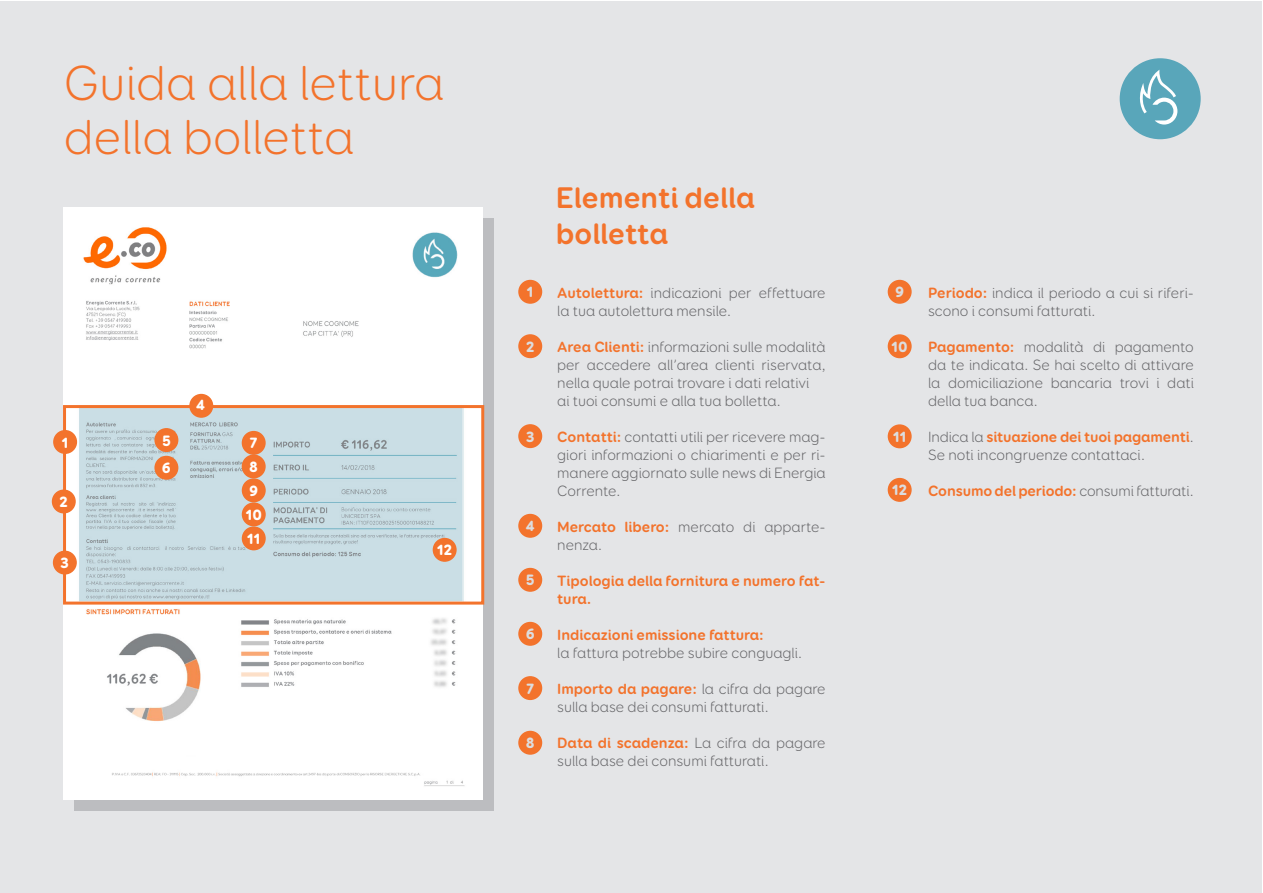
<style>
.page{position:relative;width:1263px;height:893px;background:#fff}
.page>*{position:absolute;margin:0;border:0;box-sizing:border-box;transform-origin:0 0}
.t1{font:300 49.5px/54px "Booster Next FY";color:#f3732c}
.t2{font:700 30px "Booster Next FY";color:#f3732c}
.t3{font:300 15px/18px "Booster Next FY";color:#636366}
.t4{font:700 15px/18px "Booster Next FY";color:#f3732c}
.t5{font:900 15px "Booster Next FY";color:#dcdddf}
.t6{font:900 15px "Booster Next FY";color:#fff}
.s1{font-weight:700;color:#f3732c}
.s2{font-weight:300;color:#636366}
</style>
<div class="page">
<div style="left:1px;top:1px;width:1261px;height:891px;background:#e4e5e7"></div>
<div style="left:888px;top:281px;width:23px;height:22px;background:#f3732c;border-radius:50%"></div>
<div style="left:888px;top:280px;width:24px;height:24px;border:2px solid #f3732c;border-radius:50%"></div>
<div style="left:888px;top:335px;width:23px;height:22px;background:#f3732c;border-radius:50%"></div>
<div style="left:888px;top:334px;width:24px;height:24px;border:2px solid #f3732c;border-radius:50%"></div>
<div style="left:888px;top:425px;width:23px;height:23px;background:#f3732c;border-radius:50%"></div>
<div style="left:888px;top:424px;width:24px;height:24px;border:2px solid #f3732c;border-radius:50%"></div>
<div style="left:888px;top:479px;width:23px;height:22px;background:#f3732c;border-radius:50%"></div>
<div style="left:888px;top:478px;width:24px;height:24px;border:2px solid #f3732c;border-radius:50%"></div>
<div style="left:519px;top:281px;width:22px;height:22px;background:#f3732c;border-radius:50%"></div>
<div style="left:518px;top:280px;width:24px;height:24px;border:2px solid #f3732c;border-radius:50%"></div>
<div style="left:519px;top:335px;width:22px;height:22px;background:#f3732c;border-radius:50%"></div>
<div style="left:518px;top:334px;width:24px;height:24px;border:2px solid #f3732c;border-radius:50%"></div>
<div style="left:519px;top:425px;width:22px;height:22px;background:#f3732c;border-radius:50%"></div>
<div style="left:518px;top:424px;width:24px;height:24px;border:2px solid #f3732c;border-radius:50%"></div>
<div style="left:519px;top:515px;width:22px;height:22px;background:#f3732c;border-radius:50%"></div>
<div style="left:518px;top:514px;width:24px;height:24px;border:2px solid #f3732c;border-radius:50%"></div>
<div style="left:519px;top:569px;width:22px;height:22px;background:#f3732c;border-radius:50%"></div>
<div style="left:518px;top:568px;width:24px;height:24px;border:2px solid #f3732c;border-radius:50%"></div>
<div style="left:519px;top:623px;width:22px;height:22px;background:#f3732c;border-radius:50%"></div>
<div style="left:518px;top:622px;width:24px;height:24px;border:2px solid #f3732c;border-radius:50%"></div>
<div style="left:519px;top:677px;width:22px;height:22px;background:#f3732c;border-radius:50%"></div>
<div style="left:518px;top:676px;width:24px;height:24px;border:2px solid #f3732c;border-radius:50%"></div>
<div style="left:519px;top:731px;width:22px;height:23px;background:#f3732c;border-radius:50%"></div>
<div style="left:518px;top:731px;width:24px;height:24px;border:2px solid #f3732c;border-radius:50%"></div>
<div style="left:74px;top:218px;width:420px;height:592px;background:#bcbdc0"></div>
<div style="left:64px;top:208px;width:419px;height:592px;background:#fff"></div>
<img style="left:75px;top:227px;width:390px;height:559px">
<div style="left:242px;top:503px;width:23px;height:23px;background:#f3732c;border-radius:50%"></div>
<div style="left:242px;top:502px;width:24px;height:24px;border:2px solid #f3732c;border-radius:50%"></div>
<div style="left:155px;top:429px;width:23px;height:22px;background:#f3732c;border-radius:50%"></div>
<div style="left:154px;top:428px;width:24px;height:24px;border:2px solid #f3732c;border-radius:50%"></div>
<div style="left:433px;top:539px;width:23px;height:22px;background:#f3732c;border-radius:50%"></div>
<div style="left:433px;top:538px;width:24px;height:24px;border:2px solid #f3732c;border-radius:50%"></div>
<div style="left:242px;top:527px;width:23px;height:23px;background:#f3732c;border-radius:50%"></div>
<div style="left:242px;top:526px;width:24px;height:24px;border:2px solid #f3732c;border-radius:50%"></div>
<div style="left:155px;top:456px;width:23px;height:23px;background:#f3732c;border-radius:50%"></div>
<div style="left:154px;top:456px;width:24px;height:24px;border:2px solid #f3732c;border-radius:50%"></div>
<div style="left:63px;top:405px;width:421px;height:200px;border:3px solid #f3732c"></div>
<div style="left:54px;top:431px;width:22px;height:22px;background:#f3732c;border-radius:50%"></div>
<div style="left:53px;top:430px;width:24px;height:24px;border:2px solid #f3732c;border-radius:50%"></div>
<div style="left:53px;top:490px;width:22px;height:23px;background:#f3732c;border-radius:50%"></div>
<div style="left:52px;top:489px;width:24px;height:24px;border:2px solid #f3732c;border-radius:50%"></div>
<div style="left:54px;top:551px;width:22px;height:23px;background:#f3732c;border-radius:50%"></div>
<div style="left:53px;top:551px;width:24px;height:24px;border:2px solid #f3732c;border-radius:50%"></div>
<div style="left:190px;top:395px;width:22px;height:22px;background:#f3732c;border-radius:50%"></div>
<div style="left:189px;top:394px;width:24px;height:24px;border:2px solid #f3732c;border-radius:50%"></div>
<div style="left:242px;top:432px;width:23px;height:22px;background:#f3732c;border-radius:50%"></div>
<div style="left:242px;top:431px;width:24px;height:24px;border:2px solid #f3732c;border-radius:50%"></div>
<div style="left:242px;top:455px;width:23px;height:23px;background:#f3732c;border-radius:50%"></div>
<div style="left:242px;top:454px;width:24px;height:24px;border:2px solid #f3732c;border-radius:50%"></div>
<div style="left:242px;top:479px;width:23px;height:23px;background:#f3732c;border-radius:50%"></div>
<div style="left:242px;top:478px;width:24px;height:24px;border:2px solid #f3732c;border-radius:50%"></div>
<div style="left:1120px;top:58px;width:81px;height:81px;background:#59a6ba;border-radius:50%"></div>
<svg style="left:1139px;top:70px;width:38px;height:55px"></svg>
<p class="t1" style="left:64px;top:56px;width:382px">Guida alla lettura della bolletta</p>
<p class="t6" style="left:62px;top:433px;width:8px">1</p>
<p class="t6" style="left:60px;top:492px;width:10px">2</p>
<p class="t6" style="left:61px;top:553px;width:10px">3</p>
<p class="t6" style="left:162px;top:431px;width:10px">5</p>
<p class="t6" style="left:162px;top:458px;width:11px">6</p>
<p class="t6" style="left:196px;top:395px;width:10px">4</p>
<p class="t6" style="left:250px;top:434px;width:9px">7</p>
<p class="t6" style="left:249px;top:457px;width:10px">8</p>
<p class="t6" style="left:249px;top:481px;width:11px">9</p>
<p class="t6" style="left:246px;top:505px;width:18px">10</p>
<p class="t6" style="left:247px;top:529px;width:15px">11</p>
<p class="t6" style="left:437px;top:541px;width:17px">12</p>
<p class="t5" style="left:527px;top:282px;width:8px">1</p>
<p class="t5" style="left:526px;top:337px;width:10px">2</p>
<p class="t5" style="left:526px;top:427px;width:10px">3</p>
<p class="t5" style="left:526px;top:516px;width:10px">4</p>
<p class="t5" style="left:526px;top:570px;width:10px">5</p>
<p class="t5" style="left:526px;top:624px;width:11px">6</p>
<p class="t5" style="left:526px;top:679px;width:9px">7</p>
<p class="t5" style="left:526px;top:733px;width:10px">8</p>
<p class="t2" style="left:556px;top:179px;width:200px">Elementi della</p>
<p class="t2" style="left:556px;top:215px;width:114px">bolletta</p>
<p class="t3" style="left:557px;top:284px;width:270px"><span class="s1">Autolettura:</span> indicazioni per effettuare la tua autolettura mensile.</p>
<p class="t3" style="left:557px;top:338px;width:270px;text-align:justify"><span class="s1">Area Clienti:</span> informazioni sulle modalità per accedere all’area clienti riservata, nella quale potrai trovare i dati relativi</p>
<p class="t3" style="left:557px;top:392px;width:225px">ai tuoi consumi e alla tua bolletta.</p>
<p class="t3" style="left:557px;top:428px;width:270px;text-align:justify"><span class="s1">Contatti:</span> contatti utili per ricevere mag&shy;giori informazioni o chiarimenti e per ri&shy;manere aggiornato sulle news di Energia Corrente.</p>
<p class="t3" style="left:557px;top:518px;width:270px"><span class="s1">Mercato libero:</span> mercato di apparte&shy;nenza.</p>
<p class="t4" style="left:557px;top:572px;width:270px">Tipologia della fornitura e numero fat&shy;tura.</p>
<p class="t4" style="left:557px;top:626px;width:208px">Indicazioni emissione fattura:</p>
<p class="t3" style="left:557px;top:644px;width:246px">la fattura potrebbe subire conguagli.</p>
<p class="t3" style="left:557px;top:680px;width:270px"><span class="s1">Importo da pagare:</span> la cifra da pagare sulla base dei consumi fatturati.</p>
<p class="t3" style="left:557px;top:734px;width:270px"><span class="s1">Data di scadenza:</span> La cifra da pagare sulla base dei consumi fatturati.</p>
<p class="t5" style="left:895px;top:282px;width:11px">9</p>
<p class="t5" style="left:892px;top:337px;width:18px">10</p>
<p class="t5" style="left:893px;top:427px;width:15px">11</p>
<p class="t5" style="left:892px;top:481px;width:17px">12</p>
<p class="t3" style="left:928px;top:284px;width:267px"><span class="s1">Periodo:</span> indica il periodo a cui si riferi&shy;scono i consumi fatturati.</p>
<p class="t3" style="left:928px;top:338px;width:267px;text-align:justify"><span class="s1">Pagamento:</span> modalità di pagamento da te indicata. Se hai scelto di attivare la domiciliazione bancaria trovi i dati della tua banca.</p>
<p class="t3" style="left:928px;top:428px;width:267px">Indica la <span class="s1">situazione dei tuoi pagamenti</span>.<br>Se noti incongruenze contattaci.</p>
<p class="t4" style="left:928px;top:482px;width:267px">Consumo del periodo: <span class="s2">consumi fatturati.</span></p>
</div>
